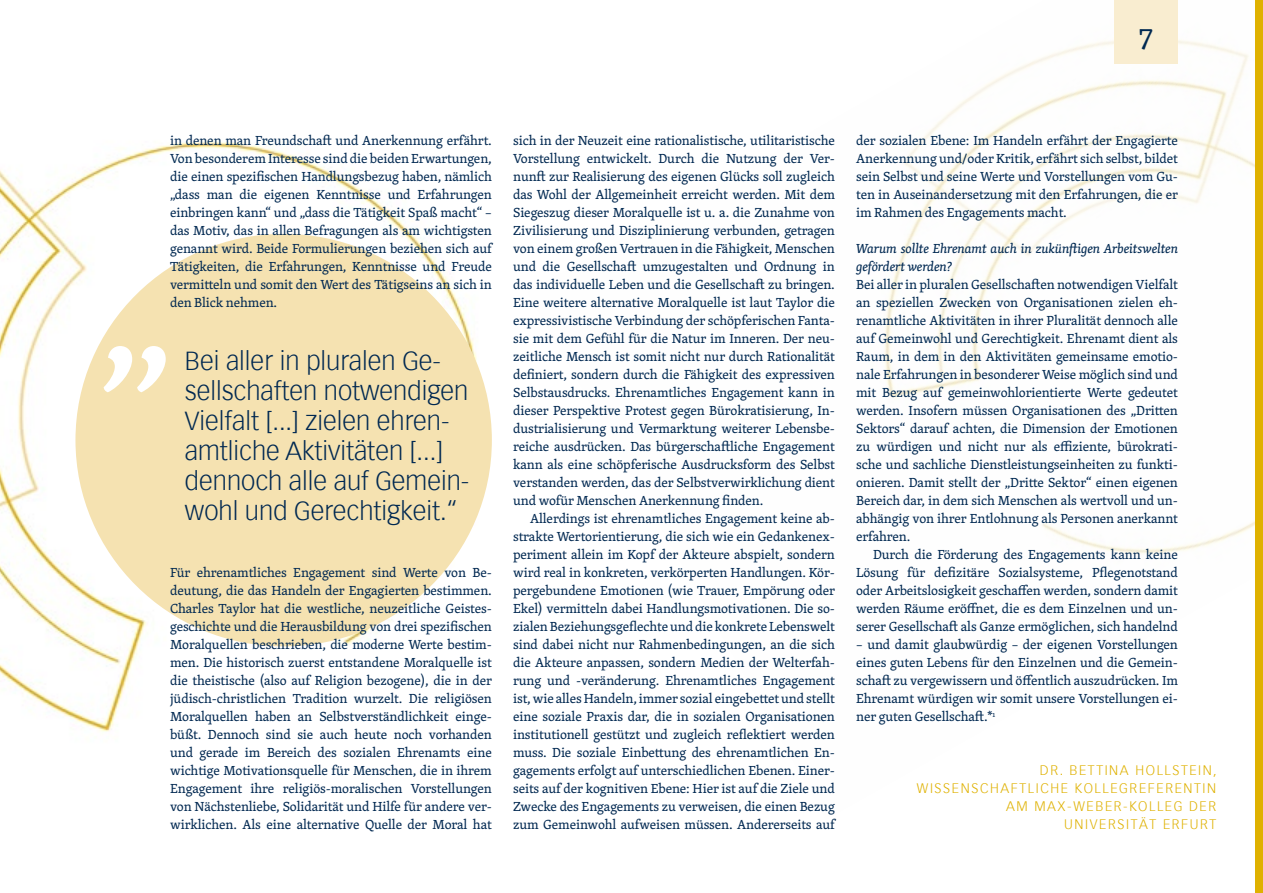
<style>
.page{position:relative;width:1263px;height:893px;background:#fff}
.page>*{position:absolute;margin:0;border:0;box-sizing:border-box;transform-origin:0 0}
.t1{font:183px "Skolar";color:#fff}
.t2{font:30px "Skolar";color:#002851}
.t3{font:300 25.5px/30px "Vectora LH";color:#002851}
.t4{font:13.5px/18px "Skolar";letter-spacing:-.01em;color:#002851;text-align:justify}
.t5{font:300 13.5px/18px "Vectora LH";letter-spacing:.12em;color:#dfb100;text-align:right}
.t6{font:italic 13.5px/18px "Skolar";letter-spacing:-.01em;color:#002851}
</style>
<div class="page">
<img style="left:884px;top:40px;width:371px;height:514px">
<img style="left:0;top:141px;width:492px;height:591px">
<div style="left:75px;top:234px;width:417px;height:412px;background:#f5e2b1;border-radius:50%"></div>
<div style="left:1114px;top:0;width:64px;height:64px;background:#f9edd0"></div>
<div style="left:1255px;top:0;width:8px;height:893px;background:#dfb100"></div>
<h2 class="t2" style="left:1139px;top:11px;width:15px">7</h2>
<p class="t4" style="left:170px;top:131px;width:323px">in denen man Freundschaft und Anerkennung erfährt.<br>Von besonderem Interesse sind die beiden Erwartungen, die einen spezifischen Handlungsbezug haben, nämlich „dass man die eigenen Kenntnisse und Erfahrungen einbringen kann“ und „dass die Tätigkeit Spaß macht“ – das Motiv, das in allen Befragungen als am wichtigsten genannt wird. Beide Formulierungen beziehen sich auf Tätigkeiten, die Erfahrungen, Kenntnisse und Freude vermitteln und somit den Wert des Tätigseins an sich in den Blick nehmen.</p>
<p class="t4" style="left:513px;top:131px;width:323px">sich in der Neuzeit eine rationalistische, utilitaristische Vorstellung entwickelt. Durch die Nutzung der Ver&shy;nunft zur Realisierung des eigenen Glücks soll zugleich das Wohl der Allgemeinheit erreicht werden. Mit dem Siegeszug dieser Moralquelle ist u. a. die Zunahme von Zivilisierung und Disziplinierung verbunden, getragen von einem großen Vertrauen in die Fähigkeit, Menschen und die Gesellschaft umzugestalten und Ordnung in das individuelle Leben und die Gesellschaft zu bringen.<br>Eine weitere alternative Moralquelle ist laut Taylor die expressivistische Verbindung der schöpferischen Fanta&shy;sie mit dem Gefühl für die Natur im Inneren. Der neu&shy;zeitliche Mensch ist somit nicht nur durch Rationalität definiert, sondern durch die Fähigkeit des expressiven Selbstausdrucks. Ehrenamtliches Engagement kann in dieser Perspektive Protest gegen Bürokratisierung, In&shy;dustrialisierung und Vermarktung weiterer Lebensbe&shy;reiche ausdrücken. Das bürgerschaftliche Engagement kann als eine schöpferische Ausdrucksform des Selbst verstanden werden, das der Selbstverwirklichung dient und wofür Menschen Anerkennung finden.</p>
<p class="t4" style="left:513px;top:509px;width:323px;text-indent:17px">Allerdings ist ehrenamtliches Engagement keine ab&shy;strakte Wertorientierung, die sich wie ein Gedankenex&shy;periment allein im Kopf der Akteure abspielt, sondern wird real in konkreten, verkörperten Handlungen. Kör&shy;pergebundene Emotionen (wie Trauer, Empörung oder Ekel) vermitteln dabei Handlungsmotivationen. Die so&shy;zialen Beziehungsgeflechte und die konkrete Lebenswelt sind dabei nicht nur Rahmenbedingungen, an die sich die Akteure anpassen, sondern Medien der Welterfah&shy;rung und -veränderung. Ehrenamtliches Engagement ist, wie alles Handeln, immer sozial eingebettet und stellt eine soziale Praxis dar, die in sozialen Organisationen institutionell gestützt und zugleich reflektiert werden muss. Die soziale Einbettung des ehrenamtlichen En&shy;gagements erfolgt auf unterschiedlichen Ebenen. Einer&shy;seits auf der kognitiven Ebene: Hier ist auf die Ziele und Zwecke des Engagements zu verweisen, die einen Bezug zum Gemeinwohl aufweisen müssen. Andererseits auf</p>
<h1 class="t1" style="left:98px;top:170px;width:77px">„</h1>
<h3 class="t3" style="left:185px;top:347px;width:286px">Bei aller in pluralen Ge&shy;sellschaften notwendigen<br>Vielfalt [...] zielen ehren&shy;amtliche Aktivitäten [...] dennoch alle auf Gemein&shy;wohl und Gerechtigkeit.“</h3>
<p class="t4" style="left:170px;top:563px;width:323px">Für ehrenamtliches Engagement sind Werte von Be&shy;deutung, die das Handeln der Engagierten bestimmen.<br>Charles Taylor hat die westliche, neuzeitliche Geistes&shy;geschichte und die Herausbildung von drei spezifischen Moralquellen beschrieben, die moderne Werte bestim&shy;men. Die historisch zuerst entstandene Moralquelle ist die theistische (also auf Religion bezogene), die in der jüdisch-christlichen Tradition wurzelt. Die religiösen Moralquellen haben an Selbstverständlichkeit einge&shy;büßt. Dennoch sind sie auch heute noch vorhanden und gerade im Bereich des sozialen Ehrenamts eine wichtige Motivationsquelle für Menschen, die in ihrem Engagement ihre religiös-moralischen Vorstellungen von Nächstenliebe, Solidarität und Hilfe für andere ver&shy;wirklichen. Als eine alternative Quelle der Moral hat</p>
<p class="t4" style="left:856px;top:131px;width:323px">der sozialen Ebene: Im Handeln erfährt der Engagierte Anerkennung und/oder Kritik, erfährt sich selbst, bildet sein Selbst und seine Werte und Vorstellungen vom Gu&shy;ten in Auseinandersetzung mit den Erfahrungen, die er im Rahmen des Engagements macht.</p>
<p class="t6" style="left:856px;top:239px;width:323px">Warum sollte Ehrenamt auch in zukünftigen Arbeitswelten gefördert werden?</p>
<p class="t4" style="left:856px;top:275px;width:323px">Bei aller in pluralen Gesellschaften notwendigen Vielfalt an speziellen Zwecken von Organisationen zielen eh&shy;renamtliche Aktivitäten in ihrer Pluralität dennoch alle auf Gemeinwohl und Gerechtigkeit. Ehrenamt dient als Raum, in dem in den Aktivitäten gemeinsame emotio&shy;nale Erfahrungen in besonderer Weise möglich sind und mit Bezug auf gemeinwohlorientierte Werte gedeutet werden. Insofern müssen Organisationen des „Dritten Sektors“ darauf achten, die Dimension der Emotionen zu würdigen und nicht nur als effiziente, bürokrati&shy;sche und sachliche Dienstleistungseinheiten zu funkti&shy;onieren. Damit stellt der „Dritte Sektor“ einen eigenen Bereich dar, in dem sich Menschen als wertvoll und un&shy;abhängig von ihrer Entlohnung als Personen anerkannt erfahren.</p>
<p class="t4" style="left:856px;top:545px;width:323px;text-indent:17px">Durch die Förderung des Engagements kann keine Lösung für defizitäre Sozialsysteme, Pflegenotstand oder Arbeitslosigkeit geschaffen werden, sondern damit werden Räume eröffnet, die es dem Einzelnen und un&shy;serer Gesellschaft als Ganze ermöglichen, sich handelnd</p>
<p class="t4" style="left:856px;top:635px;width:323px">– und damit glaubwürdig – der eigenen Vorstellungen eines guten Lebens für den Einzelnen und die Gemein&shy;schaft zu vergewissern und öffentlich auszudrücken. Im Ehrenamt würdigen wir somit unsere Vorstellungen ei&shy;ner guten Gesellschaft.*<sup>1</sup></p>
<p class="t5" style="left:917px;top:761px;width:301px">DR. BETTINA HOLLSTEIN,<br>WISSENSCHAFTLICHE KOLLEGREFERENTIN<br>AM MAX-WEBER-KOLLEG DER<br>UNIVERSITÄT ERFURT</p>
</div>
